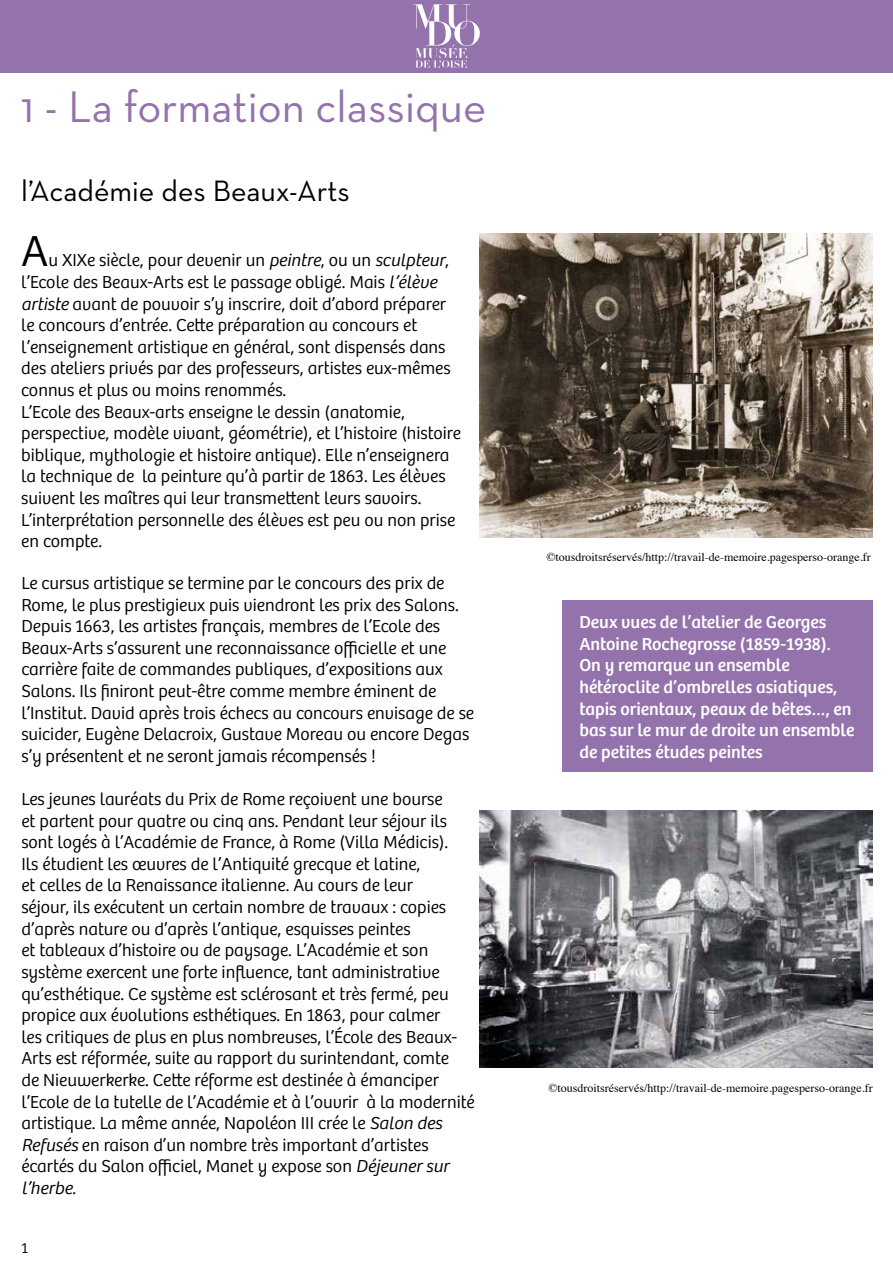
<style>
.page{position:relative;width:893px;height:1263px;background:#fff}
.page>*{position:absolute;margin:0;border:0;box-sizing:border-box;transform-origin:0 0}
.t1{font:45px "Neutra Text";color:#9472ac}
.t2{font:300 45px "Bree";color:#000}
.t3{font:30px "Neutra Text";color:#000}
.t4{font:300 18px/21.6px "Bree";color:#000}
.t5{font:18px/21.6px "Bree";color:#fff}
.t6{font:300 15px "Bree";color:#000}
.t7{font:12px "Times";color:#000}
.s1{font-style:italic}
</style>
<div class="page">
<div style="left:563px;top:601px;width:310px;height:171px;background:#9472ac"></div>
<div style="left:0;top:0;width:893px;height:72px;background:#9472ac"></div>
<svg style="left:413px;top:4px;width:67px;height:64px"></svg>
<img style="left:480px;top:234px;width:392px;height:303px">
<img style="left:480px;top:810px;width:393px;height:257px">
<h1 class="t1" style="left:21px;top:79px;width:466px">1 - La formation classique</h1>
<h2 class="t3" style="left:21px;top:173px;width:330px">l’Académie des Beaux-Arts</h2>
<h1 class="t2" style="left:21px;top:226px;width:29px">A</h1>
<p class="t4" style="left:21px;top:250px;width:441px;text-indent:27px">u XIXe siècle, pour devenir un <span class="s1">peintre</span>, ou un <span class="s1">sculpteur</span>, l’Ecole des Beaux-Arts est le passage obligé. Mais <span class="s1">l’élève artiste</span> avant de pouvoir s’y inscrire, doit d’abord préparer le concours d’entrée. Cette préparation au concours et l’enseignement artistique en général, sont dispensés dans des ateliers privés par des professeurs, artistes eux-mêmes connus et plus ou moins renommés.<br>L’Ecole des Beaux-arts enseigne le dessin (anatomie, perspective, modèle vivant, géométrie), et l’histoire (histoire biblique, mythologie et histoire antique). Elle n’enseignera la technique de la peinture qu’à partir de 1863. Les élèves suivent les maîtres qui leur transmettent leurs savoirs.<br>L’interprétation personnelle des élèves est peu ou non prise en compte.</p>
<p class="t4" style="left:21px;top:573px;width:454px">Le cursus artistique se termine par le concours des prix de Rome, le plus prestigieux puis viendront les prix des Salons.<br>Depuis 1663, les artistes français, membres de l’Ecole des Beaux-Arts s’assurent une reconnaissance officielle et une carrière faite de commandes publiques, d’expositions aux Salons. Ils finiront peut-être comme membre éminent de l’Institut. David après trois échecs au concours envisage de se suicider, Eugène Delacroix, Gustave Moreau ou encore Degas s’y présentent et ne seront jamais récompensés !</p>
<p class="t4" style="left:21px;top:789px;width:455px">Les jeunes lauréats du Prix de Rome reçoivent une bourse<br>et partent pour quatre ou cinq ans. Pendant leur séjour ils sont logés à l’Académie de France, à Rome (Villa Médicis).<br>Ils étudient les œuvres de l’Antiquité grecque et latine,<br>et celles de la Renaissance italienne. Au cours de leur<br>séjour, ils exécutent un certain nombre de travaux : copies d’après nature ou d’après l’antique, esquisses peintes<br>et tableaux d’histoire ou de paysage. L’Académie et son système exercent une forte influence, tant administrative qu’esthétique. Ce système est sclérosant et très fermé, peu propice aux évolutions esthétiques. En 1863, pour calmer<br>les critiques de plus en plus nombreuses, l’École des Beaux-Arts est réformée, suite au rapport du surintendant, comte<br>de Nieuwerkerke. Cette réforme est destinée à émanciper l’Ecole de la tutelle de l’Académie et à l’ouvrir à la modernité artistique. La même année, Napoléon III crée le <span class="s1">Salon des Refusés</span> en raison d’un nombre très important d’artistes écartés du Salon officiel, Manet y expose son <span class="s1">Déjeuner sur l’herbe</span>.</p>
<p class="t6" style="left:21px;top:1239px;width:8px">1</p>
<p class="t7" style="left:546px;top:546px;width:326px">©tousdroitsréservés/http://travail-de-memoire.pagesperso-orange.fr</p>
<p class="t5" style="left:579px;top:612px;width:276px">Deux vues de l’atelier de Georges<br>Antoine Rochegrosse (1859-1938).<br>On y remarque un ensemble hétéroclite d’ombrelles asiatiques, tapis orientaux, peaux de bêtes…, en bas sur le mur de droite un ensemble de petites études peintes</p>
<p class="t7" style="left:548px;top:1077px;width:326px">©tousdroitsréservés/http://travail-de-memoire.pagesperso-orange.fr</p>
</div>
